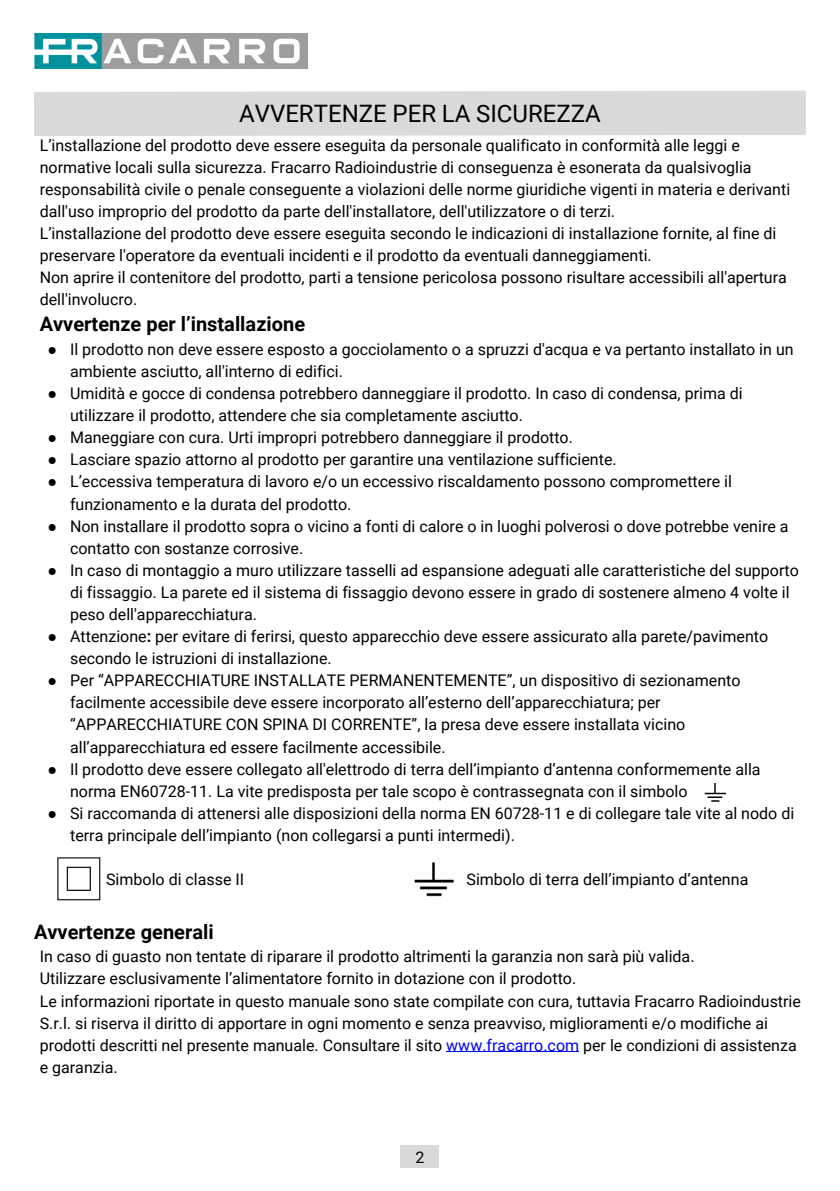
<style>
.page{position:relative;width:840px;height:1191px;background:#fff}
.page>*{position:absolute;margin:0;border:0;box-sizing:border-box;transform-origin:0 0}
.t1{font:24px "Roboto";color:#000}
.t2{font:700 20px "Roboto";color:#000}
.t3{font:16px/22px "Roboto";color:#000}
.s1{font-family:"Times New Roman"}
.s2{font-weight:700}
.s3{color:#00f}
</style>
<div class="page">
<img style="left:34px;top:34px;width:273px;height:34px">
<div style="left:400px;top:1145px;width:39px;height:23px;background:#dadada"></div>
<div style="left:34px;top:91px;width:772px;height:45px;background:#dadada"></div>
<hr style="left:446px;top:1051px;width:133px;height:1px;background:#00f">
<img style="left:704px;top:783px;width:23px;height:19px">
<img style="left:414px;top:862px;width:40px;height:35px">
<img style="left:57px;top:857px;width:44px;height:44px">
<h1 class="t1" style="left:239px;top:104px;width:363px">AVVERTENZE PER LA SICUREZZA</h1>
<p class="t3" style="left:40px;top:136px;width:751px">L’installazione del prodotto deve essere eseguita da personale qualificato in conformità alle leggi e normative locali sulla sicurezza. Fracarro Radioindustrie di conseguenza è esonerata da qualsivoglia responsabilità civile o penale conseguente a violazioni delle norme giuridiche vigenti in materia e derivanti dall'uso improprio del prodotto da parte dell'installatore, dell'utilizzatore o di terzi.<br>L’installazione del prodotto deve essere eseguita secondo le indicazioni di installazione fornite, al fine di preservare l'operatore da eventuali incidenti e il prodotto da eventuali danneggiamenti.<br>Non aprire il contenitore del prodotto, parti a tensione pericolosa possono risultare accessibili all'apertura dell'involucro.</p>
<p class="t2" style="left:40px;top:316px;width:267px">Avvertenze per l’installazione</p>
<p class="t3" style="left:70px;top:340px;width:724px;text-indent:-22px"><span class="s1">●</span> Il prodotto non deve essere esposto a gocciolamento o a spruzzi d'acqua e va pertanto installato in un ambiente asciutto, all'interno di edifici.</p>
<p class="t3" style="left:70px;top:384px;width:673px;text-indent:-22px"><span class="s1">●</span> Umidità e gocce di condensa potrebbero danneggiare il prodotto. In caso di condensa, prima di utilizzare il prodotto, attendere che sia completamente asciutto.</p>
<p class="t3" style="left:48px;top:428px;width:526px"><span class="s1">●</span> Maneggiare con cura. Urti impropri potrebbero danneggiare il prodotto.</p>
<p class="t3" style="left:48px;top:450px;width:570px"><span class="s1">●</span> Lasciare spazio attorno al prodotto per garantire una ventilazione sufficiente.</p>
<p class="t3" style="left:70px;top:472px;width:663px;text-indent:-22px"><span class="s1">●</span> L’eccessiva temperatura di lavoro e/o un eccessivo riscaldamento possono compromettere il funzionamento e la durata del prodotto.</p>
<p class="t3" style="left:70px;top:516px;width:719px;text-indent:-22px"><span class="s1">●</span> Non installare il prodotto sopra o vicino a fonti di calore o in luoghi polverosi o dove potrebbe venire a contatto con sostanze corrosive.</p>
<p class="t3" style="left:70px;top:561px;width:729px;text-indent:-22px"><span class="s1">●</span> In caso di montaggio a muro utilizzare tasselli ad espansione adeguati alle caratteristiche del supporto di fissaggio. La parete ed il sistema di fissaggio devono essere in grado di sostenere almeno 4 volte il peso dell'apparecchiatura.</p>
<p class="t3" style="left:70px;top:627px;width:699px;text-indent:-23px"><span class="s1">●</span> Attenzione<span class="s2">:</span> per evitare di ferirsi, questo apparecchio deve essere assicurato alla parete/pavimento secondo le istruzioni di installazione.</p>
<p class="t3" style="left:70px;top:671px;width:671px;text-indent:-22px"><span class="s1">●</span> Per “APPARECCHIATURE INSTALLATE PERMANENTEMENTE”, un dispositivo di sezionamento facilmente accessibile deve essere incorporato all’esterno dell’apparecchiatura; per “APPARECCHIATURE CON SPINA DI CORRENTE”, la presa deve essere installata vicino all’apparecchiatura ed essere facilmente accessibile.</p>
<p class="t3" style="left:70px;top:759px;width:691px;text-indent:-22px"><span class="s1">●</span> Il prodotto deve essere collegato all'elettrodo di terra dell’impianto d’antenna conformemente alla norma EN60728-11. La vite predisposta per tale scopo è contrassegnata con il simbolo</p>
<p class="t3" style="left:70px;top:804px;width:725px;text-indent:-22px"><span class="s1">●</span> Si raccomanda di attenersi alle disposizioni della norma EN 60728-11 e di collegare tale vite al nodo di terra principale dell’impianto (non collegarsi a punti intermedi).</p>
<p class="t3" style="left:106px;top:870px;width:139px">Simbolo di classe II</p>
<p class="t3" style="left:466px;top:870px;width:283px">Simbolo di terra dell’impianto d’antenna</p>
<p class="t2" style="left:34px;top:923px;width:181px">Avvertenze generali</p>
<p class="t3" style="left:40px;top:947px;width:762px">In caso di guasto non tentate di riparare il prodotto altrimenti la garanzia non sarà più valida.<br>Utilizzare esclusivamente l’alimentatore fornito in dotazione con il prodotto.<br>Le informazioni riportate in questo manuale sono state compilate con cura, tuttavia Fracarro Radioindustrie S.r.l. si riserva il diritto di apportare in ogni momento e senza preavviso, miglioramenti e/o modifiche ai prodotti descritti nel presente manuale. Consultare il sito <span class="s3">www.fracarro.com</span> per le condizioni di assistenza e garanzia.</p>
<p class="t3" style="left:415px;top:1148px;width:10px">2</p>
</div>
